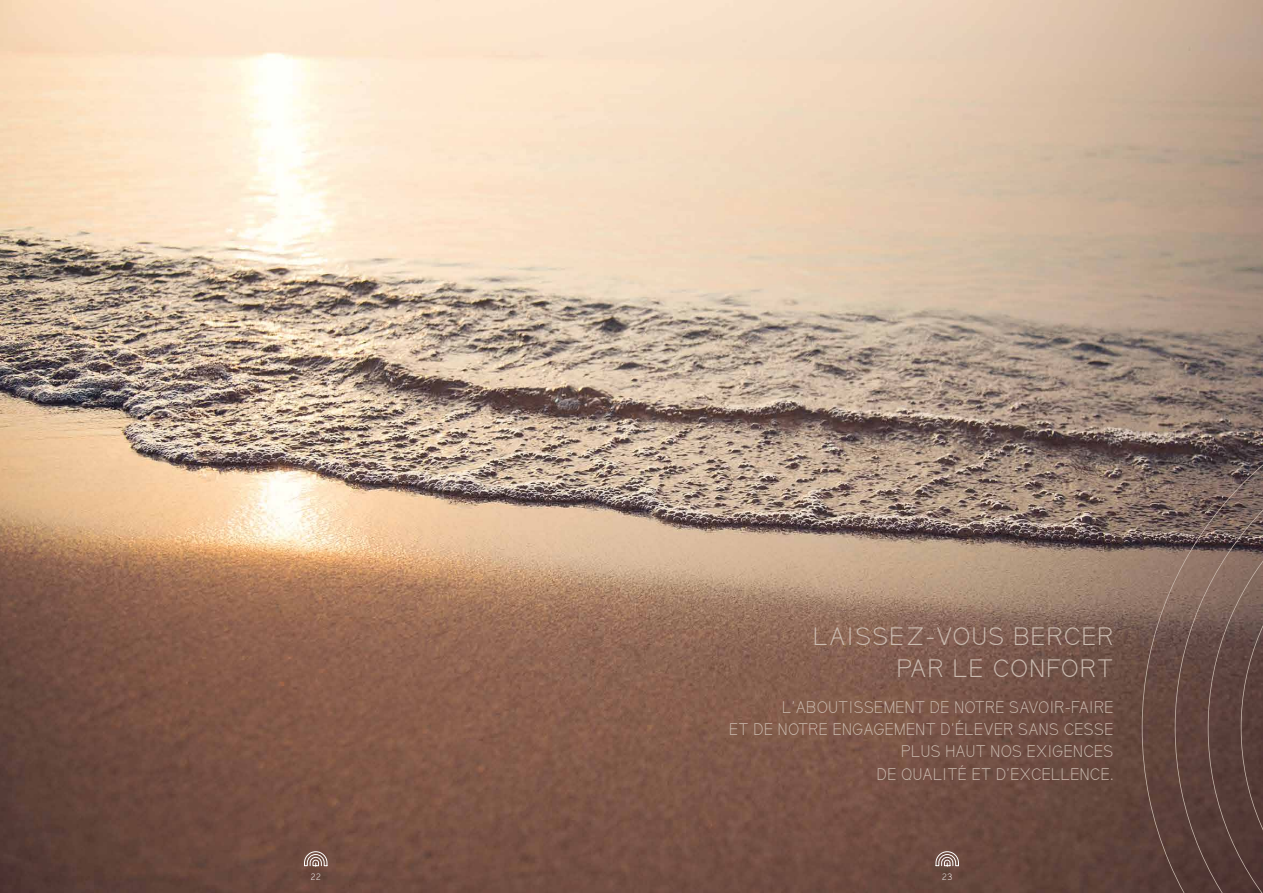
<style>
.page{position:relative;width:1263px;height:893px;background:#fff}
.page>*{position:absolute;margin:0;border:0;box-sizing:border-box;transform-origin:0 0}
.t1{font:300 22.5px/32.2px "Kirvy";letter-spacing:.05em;color:#cbbcb1;text-align:right;scale:1.07 1}
.t2{font:300 15px/22.1px "Kirvy";letter-spacing:.02em;color:#cbbcb1;text-align:right}
.t3{font:300 8.25px "Kirvy";color:#fff;scale:1.07 1}
</style>
<div class="page">
<img style="left:0;top:0;width:1263px;height:893px">
<svg style="left:936px;top:851px;width:23px;height:15px"></svg>
<svg style="left:304px;top:851px;width:23px;height:15px"></svg>
<svg style="left:1142px;top:381px;width:121px;height:512px;background:#6b534d"></svg>
<h1 class="t1" style="left:813px;top:620px;width:282px">LAISSEZ-VOUS BERCER<br>PAR LE CONFORT</h1>
<p class="t2" style="left:729px;top:697px;width:386px">L’ABOUTISSEMENT DE NOTRE SAVOIR-FAIRE<br>ET DE NOTRE ENGAGEMENT D’ÉLEVER SANS CESSE PLUS HAUT NOS EXIGENCES<br>DE QUALITÉ ET D’EXCELLENCE.</p>
<p class="t3" style="left:311px;top:872px;width:11px">22</p>
<p class="t3" style="left:942px;top:872px;width:11px">23</p>
</div>
